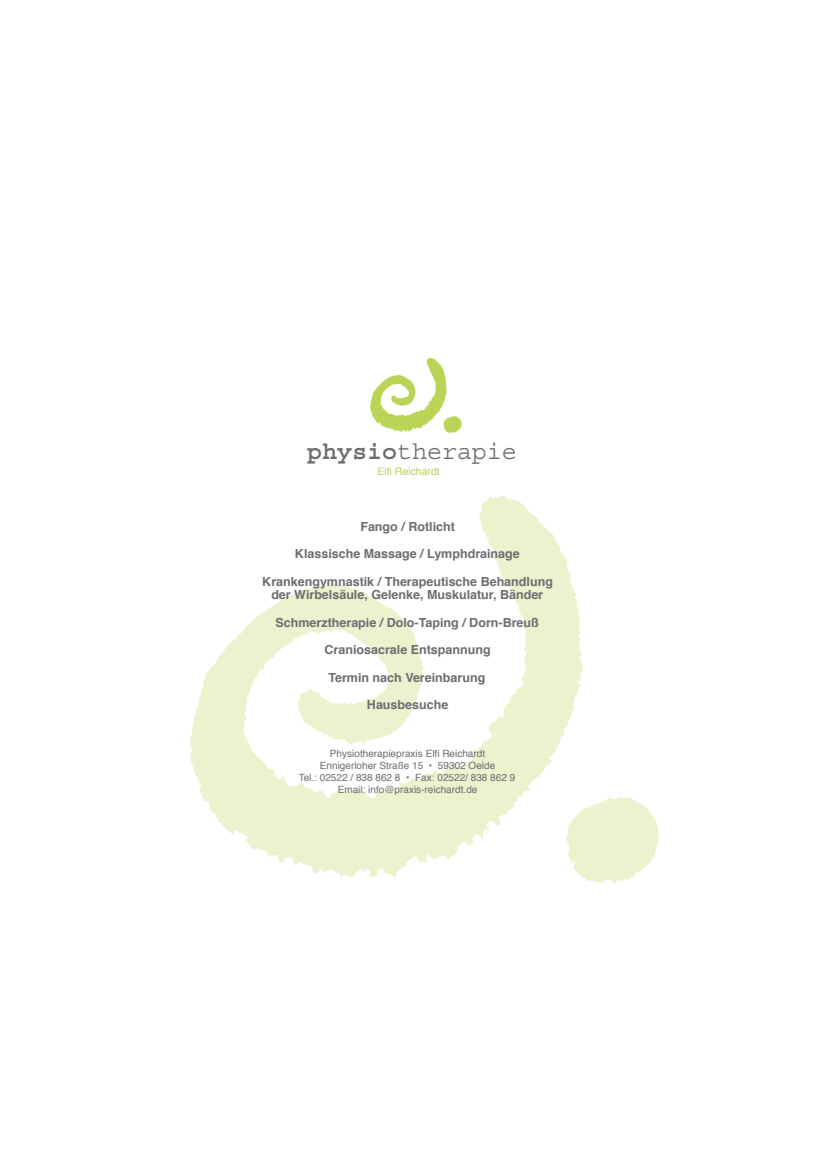
<style>
.page{position:relative;width:816px;height:1159px;background:#fff}
.page>*{position:absolute;margin:0;border:0;box-sizing:border-box;transform-origin:0 0}
.t1{font:25px "Courier";color:#6c6d70}
.t2{font:700 12.5px/13.8px "Helvetica";color:#6c6d70;text-align:center}
.t3{font:10.5px "Helvetica";color:#bad455}
.t4{font:10px/12px "Helvetica";color:#6c6d70;text-align:center}
.s1{font-weight:700}
</style>
<div class="page">
<img style="left:189px;top:496px;width:470px;height:388px">
<img style="left:370px;top:358px;width:92px;height:75px">
<h1 class="t1" style="left:307px;top:439px;width:211px"><span class="s1">physio</span>therapie</h1>
<p class="t3" style="left:377px;top:462px;width:64px">Elfi Reichardt</p>
<p class="t2" style="left:360px;top:518px;width:96px">Fango / Rotlicht</p>
<p class="t2" style="left:295px;top:546px;width:226px">Klassische Massage / Lymphdrainage</p>
<p class="t2" style="left:262px;top:573px;width:292px">Krankengymnastik / Therapeutische Behandlung der Wirbelsäule, Gelenke, Muskulatur, Bänder</p>
<p class="t2" style="left:275px;top:615px;width:264px">Schmerztherapie / Dolo-Taping / Dorn-Breuß</p>
<p class="t2" style="left:324px;top:642px;width:168px">Craniosacrale Entspannung</p>
<p class="t2" style="left:328px;top:670px;width:158px">Termin nach Vereinbarung</p>
<p class="t2" style="left:367px;top:697px;width:83px">Hausbesuche</p>
<p class="t4" style="left:298px;top:746px;width:218px">Physiotherapiepraxis Elfi Reichardt<br>Ennigerloher Straße 15 • 59302 Oelde<br>Tel.: 02522 / 838 862 8 • Fax: 02522/ 838 862 9<br>Email: info@praxis-reichardt.de</p>
</div>
